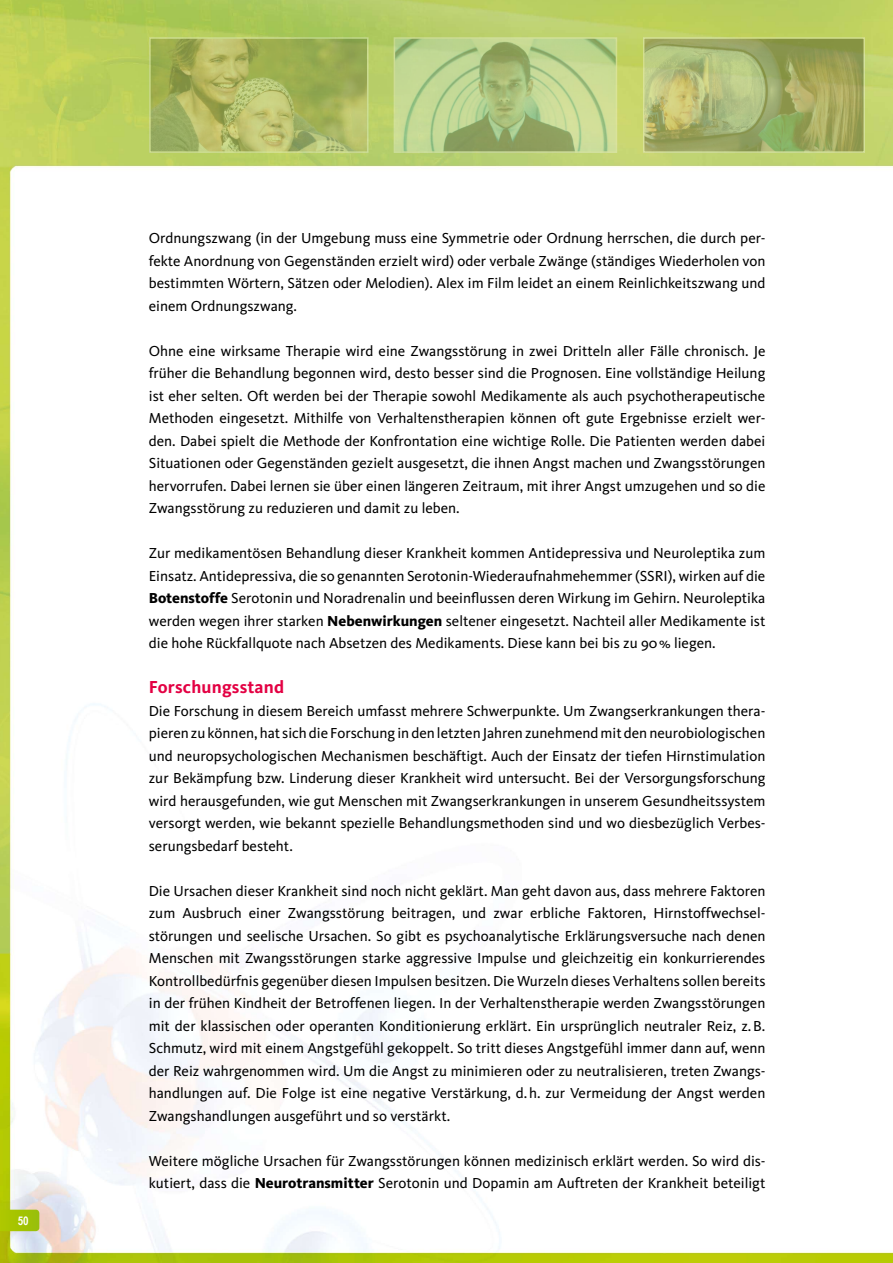
<style>
.page{position:relative;width:893px;height:1263px;background:#fff}
.page>*{position:absolute;margin:0;border:0;box-sizing:border-box;transform-origin:0 0}
.t1{font:700 18px "Kievit";letter-spacing:.01em;color:#e30043}
.t2{font:15px/22.5px "Kievit";color:#000;text-align:justify}
.t3{font:700 12px "Arial Narrow";color:#fff}
.s1{font-weight:800}
</style>
<div class="page">
<img style="left:0;top:0;width:893px;height:1263px">
<img style="left:646px;top:40px;width:216px;height:110px">
<img style="left:152px;top:40px;width:214px;height:110px">
<img style="left:397px;top:40px;width:217px;height:110px">
<svg style="left:0;top:1210px;width:39px;height:21px"></svg>
<p class="t3" style="left:18px;top:1212px;width:12px">50</p>
<p class="t2" style="left:149px;top:227px;width:618px">Ordnungszwang (in der Umgebung muss eine Symmetrie oder Ordnung herrschen, die durch per&shy;fekte Anordnung von Gegenständen erzielt wird) oder verbale Zwänge (ständiges Wiederholen von bestimmten Wörtern, Sätzen oder Melodien). Alex im Film leidet an einem Reinlichkeitszwang und einem Ordnungszwang.</p>
<p class="t2" style="left:149px;top:339px;width:618px">Ohne eine wirksame Therapie wird eine Zwangsstörung in zwei Dritteln aller Fälle chronisch. Je früher die Behandlung begonnen wird, desto besser sind die Prognosen. Eine vollständige Heilung ist eher selten. Oft werden bei der Therapie sowohl Medikamente als auch psychotherapeutische Methoden eingesetzt. Mithilfe von Verhaltenstherapien können oft gute Ergebnisse erzielt wer&shy;den. Dabei spielt die Methode der Konfrontation eine wichtige Rolle. Die Patienten werden dabei Situationen oder Gegenständen gezielt ausgesetzt, die ihnen Angst machen und Zwangsstörungen hervorrufen. Dabei lernen sie über einen längeren Zeitraum, mit ihrer Angst umzugehen und so die Zwangsstörung zu reduzieren und damit zu leben.</p>
<p class="t2" style="left:149px;top:542px;width:618px">Zur medikamentösen Behandlung dieser Krankheit kommen Antidepressiva und Neuroleptika zum Einsatz. Antidepressiva, die so genannten Serotonin-Wiederaufnahmehemmer (SSRI), wirken auf die <span class="s1">Botenstoffe</span> Serotonin und Noradrenalin und beeinflussen deren Wirkung im Gehirn. Neuroleptika werden wegen ihrer starken <span class="s1">Nebenwirkungen</span> seltener eingesetzt. Nachteil aller Medikamente ist die hohe Rückfallquote nach Absetzen des Medikaments. Diese kann bei bis zu 90% liegen.</p>
<p class="t1" style="left:149px;top:676px;width:137px">Forschungsstand</p>
<p class="t2" style="left:149px;top:699px;width:618px">Die Forschung in diesem Bereich umfasst mehrere Schwerpunkte. Um Zwangserkrankungen thera&shy;pieren zu können, hat sich die Forschung in den letzten Jahren zunehmend mit den neurobiologischen und neuropsychologischen Mechanismen beschäftigt. Auch der Einsatz der tiefen Hirnstimulation zur Bekämpfung bzw. Linderung dieser Krankheit wird untersucht. Bei der Versorgungsforschung wird herausgefunden, wie gut Menschen mit Zwangserkrankungen in unserem Gesundheitssystem versorgt werden, wie bekannt spezielle Behandlungsmethoden sind und wo diesbezüglich Verbes&shy;serungsbedarf besteht.</p>
<p class="t2" style="left:149px;top:879px;width:618px">Die Ursachen dieser Krankheit sind noch nicht geklärt. Man geht davon aus, dass mehrere Faktoren zum Ausbruch einer Zwangsstörung beitragen, und zwar erbliche Faktoren, Hirnstoffwechsel&shy;störungen und seelische Ursachen. So gibt es psychoanalytische Erklärungsversuche nach denen Menschen mit Zwangsstörungen starke aggressive Impulse und gleichzeitig ein konkurrierendes Kontrollbedürfnis gegenüber diesen Impulsen besitzen. Die Wurzeln dieses Verhaltens sollen bereits in der frühen Kindheit der Betroffenen liegen. In der Verhaltenstherapie werden Zwangsstörungen mit der klassischen oder operanten Konditionierung erklärt. Ein ursprünglich neutraler Reiz, z.B.<br>Schmutz, wird mit einem Angstgefühl gekoppelt. So tritt dieses Angstgefühl immer dann auf, wenn der Reiz wahrgenommen wird. Um die Angst zu minimieren oder zu neutralisieren, treten Zwangs&shy;handlungen auf. Die Folge ist eine negative Verstärkung, d.h. zur Vermeidung der Angst werden Zwangshandlungen ausgeführt und so verstärkt.</p>
<p class="t2" style="left:149px;top:1149px;width:618px">Weitere mögliche Ursachen für Zwangsstörungen können medizinisch erklärt werden. So wird dis&shy;kutiert, dass die <span class="s1">Neurotransmitter</span> Serotonin und Dopamin am Auftreten der Krankheit beteiligt</p>
</div>
